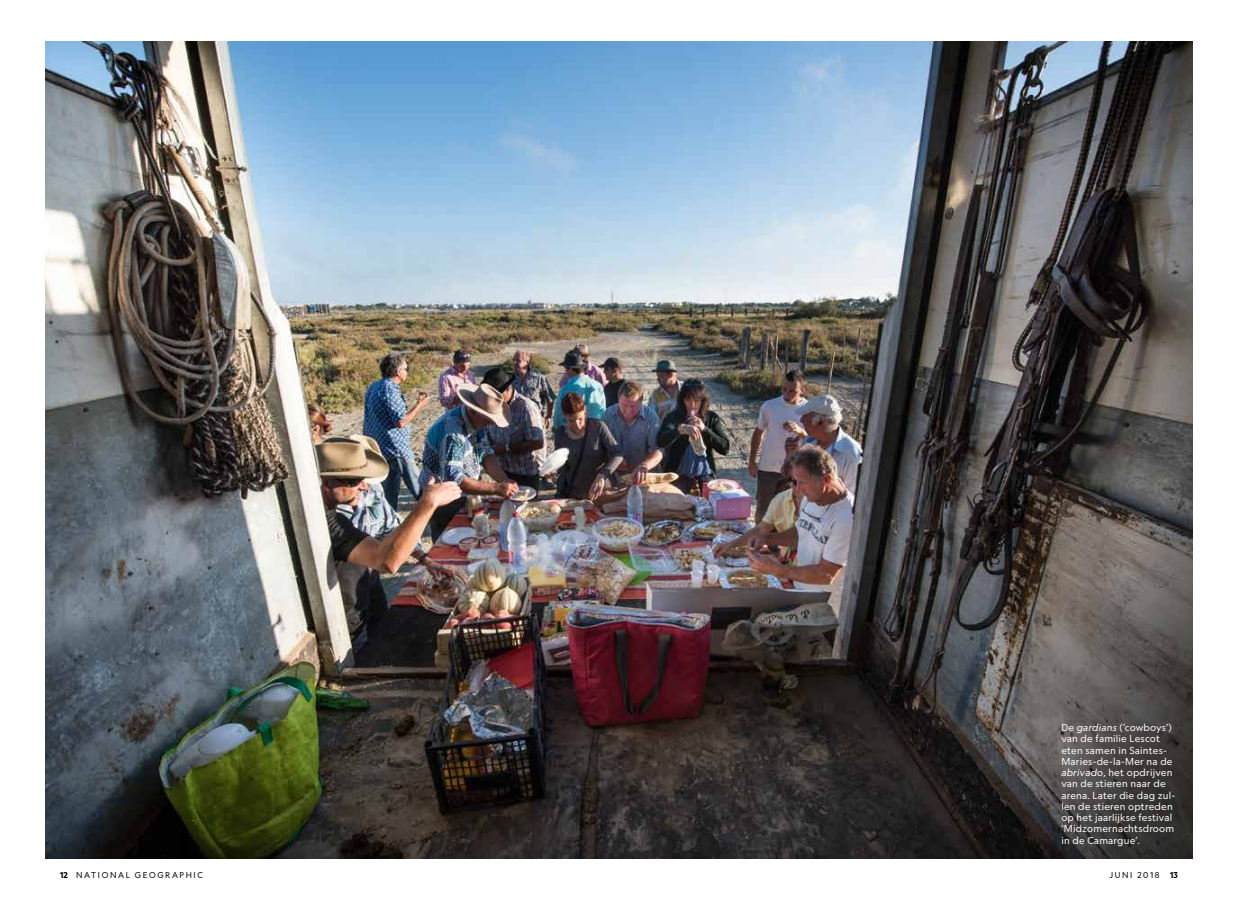
<style>
.page{position:relative;width:1238px;height:900px;background:#fff}
.page>*{position:absolute;margin:0;border:0;box-sizing:border-box;transform-origin:0 0}
.t1{font:9.75px/11.2px "Geograph Edit";letter-spacing:.02em;color:#fff}
.t2{font:8.12px "Geograph Edit";letter-spacing:.2em;color:#000}
.t3{font:700 8.12px "Geograph Edit";color:#000}
.s1{font-style:italic}
.s2{font-weight:700}
</style>
<div class="page">
<img style="left:45px;top:41px;width:1147px;height:818px">
<p class="t1" style="left:1061px;top:722px;width:115px">De <span class="s1">gardians</span> (’cowboys’) van de familie Lescot eten samen in Saintes-<br>Maries-de-la-Mer na de <span class="s1">abrivado</span>, het opdrijven van de stieren naar de arena. Later die dag zul&shy;len de stieren optreden op het jaarlijkse festival ‘Midzomernachtsdroom in de Camargue’.</p>
<p class="t2" style="left:60px;top:869px;width:144px"><span class="s2">12</span> NATIONAL GEOGRAPHIC</p>
<p class="t2" style="left:1109px;top:869px;width:52px">JUNI 2018</p>
<p class="t3" style="left:1170px;top:869px;width:9px">13</p>
</div>
